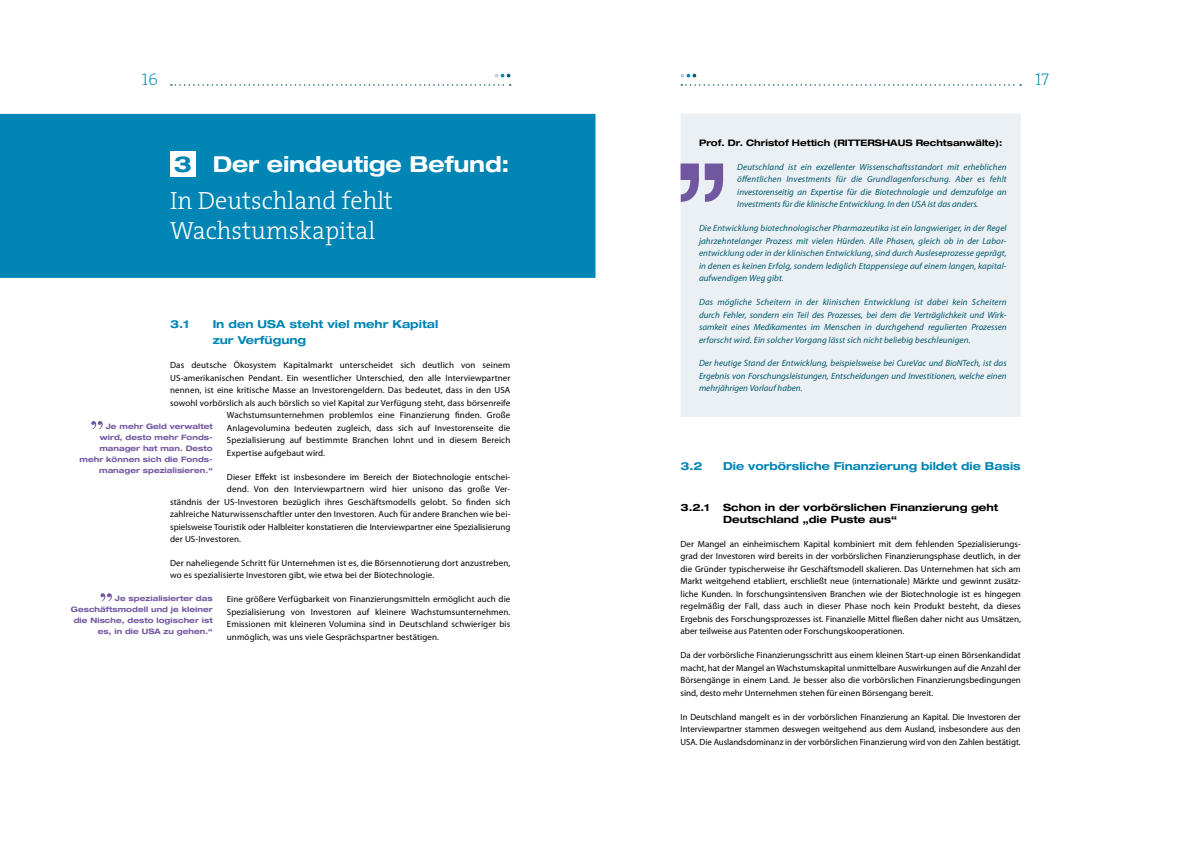
<style>
.page{position:relative;width:1191px;height:842px;background:#fff}
.page>*{position:absolute;margin:0;border:0;box-sizing:border-box;transform-origin:0 0}
.t1{font:300 25px/30px "The Serif";color:#fff}
.t2{font:700 expanded 22px "Helvetica Neue";letter-spacing:-.01em;color:#fff}
.t3{font:17px "The Serif Extra Light Caps";color:#0085b4}
.t4{font:700 expanded 11px/16px "Helvetica Neue";color:#0085b4}
.t5{font:700 expanded 10px/12.5px "Helvetica Neue";color:#000}
.t6{font:9px/12.5px "Myriad Pro";letter-spacing:.01em;color:#000;text-align:justify}
.t7{font:italic 9px/12.5px "Myriad Pro";letter-spacing:.005em;color:#00596e;text-align:justify}
.t8{font:700 expanded 9px "Helvetica Neue";color:#000}
.t9{font:700 expanded 7.5px/11px "Helvetica Neue";letter-spacing:.005em;color:#7156a0;text-align:right}
.s1{color:#0085b4}
</style>
<div class="page">
<svg style="left:171px;top:84px;width:339px;height:2px"></svg>
<svg style="left:681px;top:84px;width:340px;height:2px"></svg>
<svg style="left:495px;top:74px;width:15px;height:4px"></svg>
<svg style="left:680px;top:74px;width:16px;height:4px"></svg>
<div style="left:0;top:114px;width:595px;height:164px;background:#0085b4"></div>
<div style="left:170px;top:151px;width:26px;height:26px;background:#fff"></div>
<div style="left:680px;top:114px;width:340px;height:303px;background:#ebf0f4"></div>
<svg style="left:680px;top:164px;width:43px;height:38px"></svg>
<svg style="left:91px;top:421px;width:12px;height:8px"></svg>
<svg style="left:100px;top:593px;width:12px;height:8px"></svg>
<h3 class="t3" style="left:142px;top:66px;width:18px">16</h3>
<h3 class="t3" style="left:1035px;top:66px;width:15px">17</h3>
<h2 class="t2" style="left:174px;top:150px;width:337px"><span class="s1">3</span> Der eindeutige Befund:</h2>
<h1 class="t1" style="left:170px;top:184px;width:224px">In Deutschland fehlt<br>Wachstumskapital</h1>
<p class="t4" style="left:170px;top:316px;width:21px">3.1</p>
<p class="t4" style="left:213px;top:316px;width:227px">In den USA steht viel mehr Kapital zur Verfügung</p>
<p class="t6" style="left:170px;top:359px;width:342px">Das deutsche Ökosystem Kapitalmarkt unterscheidet sich deutlich von seinem</p>
<p class="t6" style="left:170px;top:371px;width:342px">US-amerikanischen Pendant. Ein wesentlicher Unterschied, den alle Interviewpartner</p>
<p class="t6" style="left:170px;top:384px;width:342px">nennen, ist eine kritische Masse an Investorengeldern. Das bedeutet, dass in den USA</p>
<p class="t6" style="left:170px;top:396px;width:342px">sowohl vorbörslich als auch börslich so viel Kapital zur Verfügung steht, dass börsenreife</p>
<p class="t6" style="left:227px;top:409px;width:285px">Wachstumsunternehmen problemlos eine Finanzierung finden. Große</p>
<p class="t6" style="left:227px;top:421px;width:285px">Anlagevolumina bedeuten zugleich, dass sich auf Investorenseite die</p>
<p class="t6" style="left:227px;top:434px;width:285px">Spezialisierung auf bestimmte Branchen lohnt und in diesem Bereich</p>
<p class="t6" style="left:227px;top:446px;width:100px">Expertise aufgebaut wird.</p>
<p class="t6" style="left:227px;top:470px;width:285px">Dieser Effekt ist insbesondere im Bereich der Biotechnologie entschei-</p>
<p class="t6" style="left:227px;top:483px;width:285px">dend. Von den Interviewpartnern wird hier unisono das große Ver-</p>
<p class="t6" style="left:170px;top:495px;width:342px">ständnis der US-Investoren bezüglich ihres Geschäftsmodells gelobt. So finden sich</p>
<p class="t6" style="left:170px;top:508px;width:342px">zahlreiche Naturwissenschaftler unter den Investoren. Auch für andere Branchen wie bei-</p>
<p class="t6" style="left:170px;top:520px;width:342px">spielsweise Touristik oder Halbleiter konstatieren die Interviewpartner eine Spezialisierung</p>
<p class="t6" style="left:170px;top:533px;width:72px">der US-Investoren.</p>
<p class="t6" style="left:170px;top:556px;width:342px">Der naheliegende Schritt für Unternehmen ist es, die Börsennotierung dort anzustreben, wo es spezialisierte Investoren gibt, wie etwa bei der Biotechnologie.</p>
<p class="t6" style="left:227px;top:593px;width:285px">Eine größere Verfügbarkeit von Finanzierungsmitteln ermöglicht auch die Spezialisierung von Investoren auf kleinere Wachstumsunternehmen.<br>Emissionen mit kleineren Volumina sind in Deutschland schwieriger bis unmöglich, was uns viele Gesprächspartner bestätigen.</p>
<p class="t9" style="left:80px;top:421px;width:135px">Je mehr Geld verwaltet<br>wird, desto mehr Fonds&shy;manager hat man. Desto mehr können sich die Fonds&shy;manager spezialisieren.“</p>
<p class="t9" style="left:71px;top:593px;width:143px">Je spezialisierter das<br>Geschäftsmodell und je kleiner die Nische, desto logischer ist es, in die USA zu gehen.“</p>
<p class="t8" style="left:699px;top:137px;width:305px">Prof. Dr. Christof Hettich (RITTERSHAUS Rechtsanwälte):</p>
<p class="t7" style="left:737px;top:160px;width:271px">Deutschland ist ein exzellenter Wissenschaftsstandort mit erheblichen öffentlichen Investments für die Grundlagenforschung. Aber es fehlt investorenseitig an Expertise für die Biotechnologie und demzufolge an Investments für die klinische Entwicklung. In den USA ist das anders.</p>
<p class="t7" style="left:699px;top:222px;width:309px">Die Entwicklung biotechnologischer Pharmazeutika ist ein langwieriger, in der Regel jahrzehntelanger Prozess mit vielen Hürden. Alle Phasen, gleich ob in der Labor&shy;entwicklung oder in der klinischen Entwicklung, sind durch Ausleseprozesse geprägt, in denen es keinen Erfolg, sondern lediglich Etappensiege auf einem langen, kapital&shy;aufwendigen Weg gibt.</p>
<p class="t7" style="left:699px;top:296px;width:309px">Das mögliche Scheitern in der klinischen Entwicklung ist dabei kein Scheitern durch Fehler, sondern ein Teil des Prozesses, bei dem die Verträglichkeit und Wirk&shy;samkeit eines Medikamentes im Menschen in durchgehend regulierten Prozessen erforscht wird. Ein solcher Vorgang lässt sich nicht beliebig beschleunigen.</p>
<p class="t7" style="left:699px;top:357px;width:309px">Der heutige Stand der Entwicklung, beispielsweise bei CureVac und BioNTech, ist das Ergebnis von Forschungsleistungen, Entscheidungen und Investitionen, welche einen mehrjährigen Vorlauf haben.</p>
<p class="t4" style="left:680px;top:457px;width:24px">3.2</p>
<p class="t4" style="left:723px;top:457px;width:299px">Die vorbörsliche Finanzierung bildet die Basis</p>
<p class="t5" style="left:680px;top:500px;width:31px">3.2.1</p>
<p class="t5" style="left:723px;top:500px;width:277px">Schon in der vorbörslichen Finanzierung geht<br>Deutschland „die Puste aus“</p>
<p class="t6" style="left:680px;top:537px;width:342px">Der Mangel an einheimischem Kapital kombiniert mit dem fehlenden Spezialisierungs&shy;grad der Investoren wird bereits in der vorbörslichen Finanzierungsphase deutlich, in der die Gründer typischerweise ihr Geschäftsmodell skalieren. Das Unternehmen hat sich am Markt weitgehend etabliert, erschließt neue (internationale) Märkte und gewinnt zusätz&shy;liche Kunden. In forschungsintensiven Branchen wie der Biotechnologie ist es hingegen regelmäßig der Fall, dass auch in dieser Phase noch kein Produkt besteht, da dieses Ergebnis des Forschungsprozesses ist. Finanzielle Mittel fließen daher nicht aus Umsätzen, aber teilweise aus Patenten oder Forschungskooperationen.</p>
<p class="t6" style="left:680px;top:649px;width:342px">Da der vorbörsliche Finanzierungsschritt aus einem kleinen Start-up einen Börsenkandidat macht, hat der Mangel an Wachstumskapital unmittelbare Auswirkungen auf die Anzahl der Börsengänge in einem Land. Je besser also die vorbörslichen Finanzierungsbedingungen sind, desto mehr Unternehmen stehen für einen Börsengang bereit.</p>
<p class="t6" style="left:680px;top:710px;width:342px">In Deutschland mangelt es in der vorbörslichen Finanzierung an Kapital. Die Investoren der Interviewpartner stammen deswegen weitgehend aus dem Ausland, insbesondere aus den USA. Die Auslandsdominanz in der vorbörslichen Finanzierung wird von den Zahlen bestätigt.</p>
</div>
